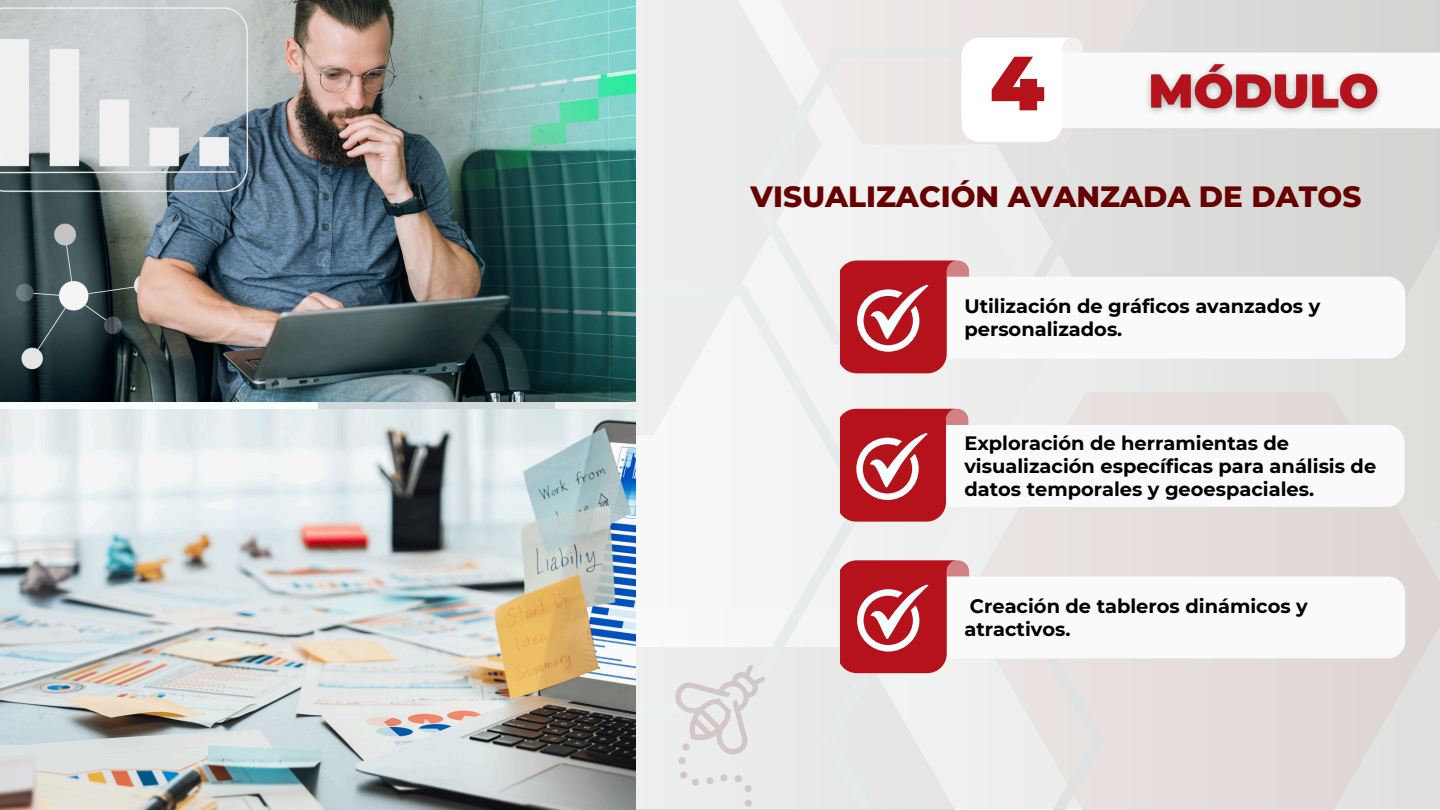
<style>
.page{position:relative;width:1440px;height:810px;background:#fff}
.page>*{position:absolute;margin:0;border:0;box-sizing:border-box;transform-origin:0 0}
.t1{font:900 76.7px "Montserrat";color:#b5121b}
.t2{font:800 29.4px "Montserrat";color:#670000}
.t3{font:700 19.4px/23.2px "Montserrat";color:#000}
</style>
<div class="page">
<div style="left:556px;top:0;width:884px;height:808px;background:linear-gradient(to right,#f4f6f6,#dbd7d5)"></div>
<img style="left:0;top:0;width:635px;height:402px">
<img style="left:0;top:409px;width:635px;height:401px">
<svg style="left:962px;top:38px;width:478px;height:104px"></svg>
<img style="left:1139px;top:54px;width:250px;height:68px">
<svg style="left:675px;top:665px;width:90px;height:99px;background:#e4e2e3"></svg>
<svg style="left:680px;top:771px;width:19px;height:15px"></svg>
<svg style="left:706px;top:777px;width:7px;height:7px"></svg>
<svg style="left:720px;top:774px;width:7px;height:7px"></svg>
<svg style="left:735px;top:775px;width:17px;height:17px"></svg>
<svg style="left:745px;top:800px;width:7px;height:7px"></svg>
<svg style="left:841px;top:261px;width:564px;height:112px"></svg>
<svg style="left:840px;top:409px;width:564px;height:113px"></svg>
<svg style="left:841px;top:560px;width:564px;height:113px"></svg>
<p class="t1" style="left:990px;top:36px;width:56px">4</p>
<p class="t2" style="left:751px;top:178px;width:612px">VISUALIZACIÓN AVANZADA DE DATOS</p>
<p class="t3" style="left:964px;top:294px;width:357px">Utilización de gráficos avanzados y personalizados.</p>
<h2 class="t3" style="left:964px;top:431px;width:413px">Exploración de herramientas de visualización específicas para análisis de datos temporales y geoespaciales.</h2>
<p class="t3" style="left:964px;top:594px;width:345px">Creación de tableros dinámicos y atractivos.</p>
</div>
